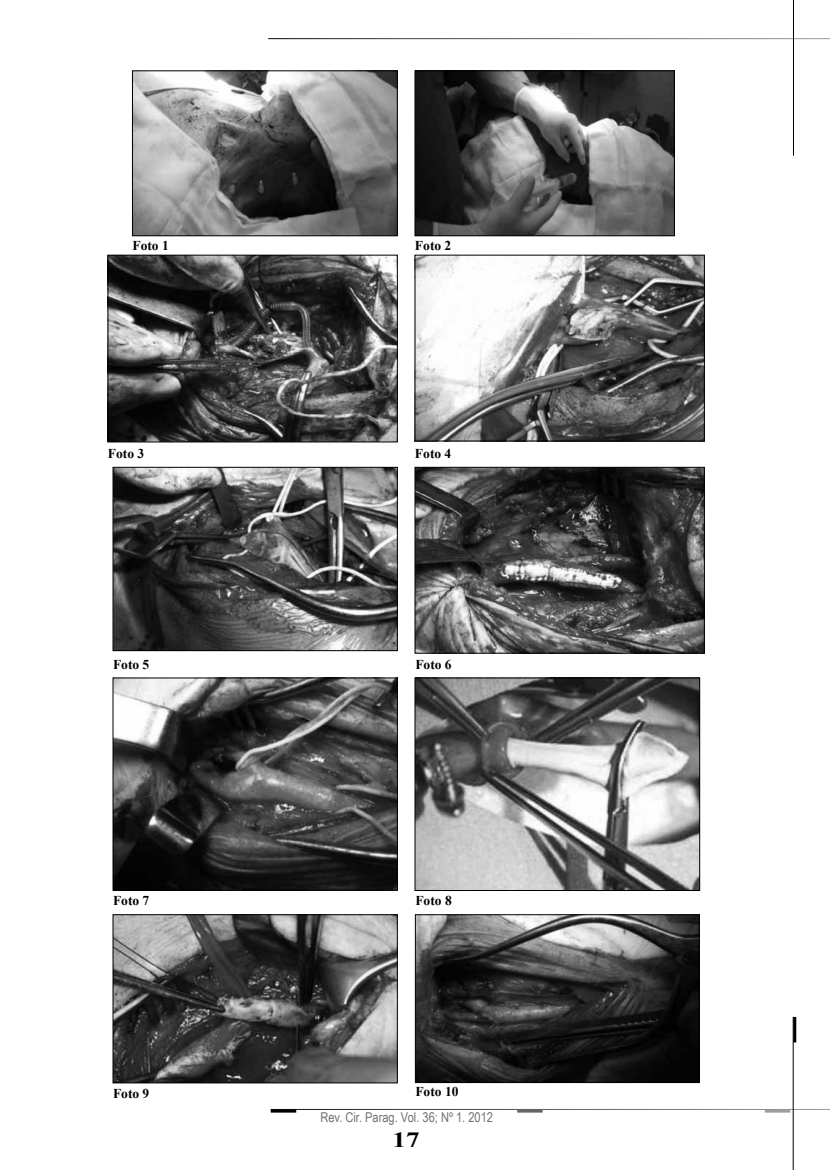
<style>
.page{position:relative;width:830px;height:1170px;background:#fff}
.page>*{position:absolute;margin:0;border:0;box-sizing:border-box;transform-origin:0 0}
.t1{font:700 21.6px "Times New Roman";color:#000;scale:1.25 1}
.t2{font:700 13.5px "Times New Roman";color:#000}
.t3{font:13.5px "Arial Narrow";color:#707172}
</style>
<div class="page">
<hr style="left:764px;top:1109px;width:25px;height:3px;background:#9c9e9f">
<hr style="left:270px;top:1109px;width:26px;height:3px;background:#000">
<hr style="left:517px;top:1109px;width:25px;height:3px;background:#646567">
<hr style="left:792px;top:1016px;width:1px;height:153px;background:#000">
<hr style="left:792px;top:1016px;width:3px;height:26px;background:#000">
<hr style="left:792px;top:0;width:1px;height:156px;background:#000">
<img style="left:134px;top:72px;width:261px;height:162px">
<div style="left:132px;top:70px;width:265px;height:166px;border:1px solid #000"></div>
<img style="left:416px;top:72px;width:256px;height:162px">
<div style="left:414px;top:70px;width:260px;height:166px;border:1px solid #000"></div>
<img style="left:109px;top:257px;width:286px;height:183px">
<div style="left:107px;top:255px;width:290px;height:187px;border:1px solid #000"></div>
<img style="left:416px;top:257px;width:286px;height:182px">
<div style="left:414px;top:255px;width:290px;height:186px;border:1px solid #000"></div>
<img style="left:115px;top:469px;width:280px;height:180px">
<div style="left:113px;top:467px;width:284px;height:184px;border:1px solid #000"></div>
<img style="left:416px;top:469px;width:286px;height:182px">
<div style="left:414px;top:467px;width:290px;height:186px;border:1px solid #000"></div>
<img style="left:115px;top:679px;width:280px;height:209px">
<div style="left:113px;top:677px;width:284px;height:213px;border:1px solid #000"></div>
<img style="left:416px;top:679px;width:281px;height:209px">
<div style="left:414px;top:677px;width:285px;height:213px;border:1px solid #000"></div>
<img style="left:115px;top:916px;width:280px;height:165px">
<div style="left:113px;top:914px;width:284px;height:169px;border:1px solid #000"></div>
<img style="left:417px;top:916px;width:280px;height:164px">
<div style="left:415px;top:914px;width:284px;height:168px;border:1px solid #000"></div>
<p class="t2" style="left:132px;top:236px;width:38px">Foto 1</p>
<p class="t2" style="left:415px;top:236px;width:38px">Foto 2</p>
<p class="t2" style="left:108px;top:444px;width:38px">Foto 3</p>
<p class="t2" style="left:415px;top:444px;width:38px">Foto 4</p>
<p class="t2" style="left:113px;top:655px;width:38px">Foto 5</p>
<p class="t2" style="left:415px;top:655px;width:38px">Foto 6</p>
<p class="t2" style="left:113px;top:890px;width:38px">Foto 7</p>
<p class="t2" style="left:415px;top:890px;width:38px">Foto 8</p>
<p class="t2" style="left:113px;top:1083px;width:38px">Foto 9</p>
<p class="t2" style="left:415px;top:1081px;width:45px">Foto 10</p>
<p class="t3" style="left:320px;top:1106px;width:174px">Rev. Cir. Parag. Vol. 36; Nº 1. 2012</p>
<h1 class="t1" style="left:392px;top:1125px;width:23px">17</h1>
</div>
